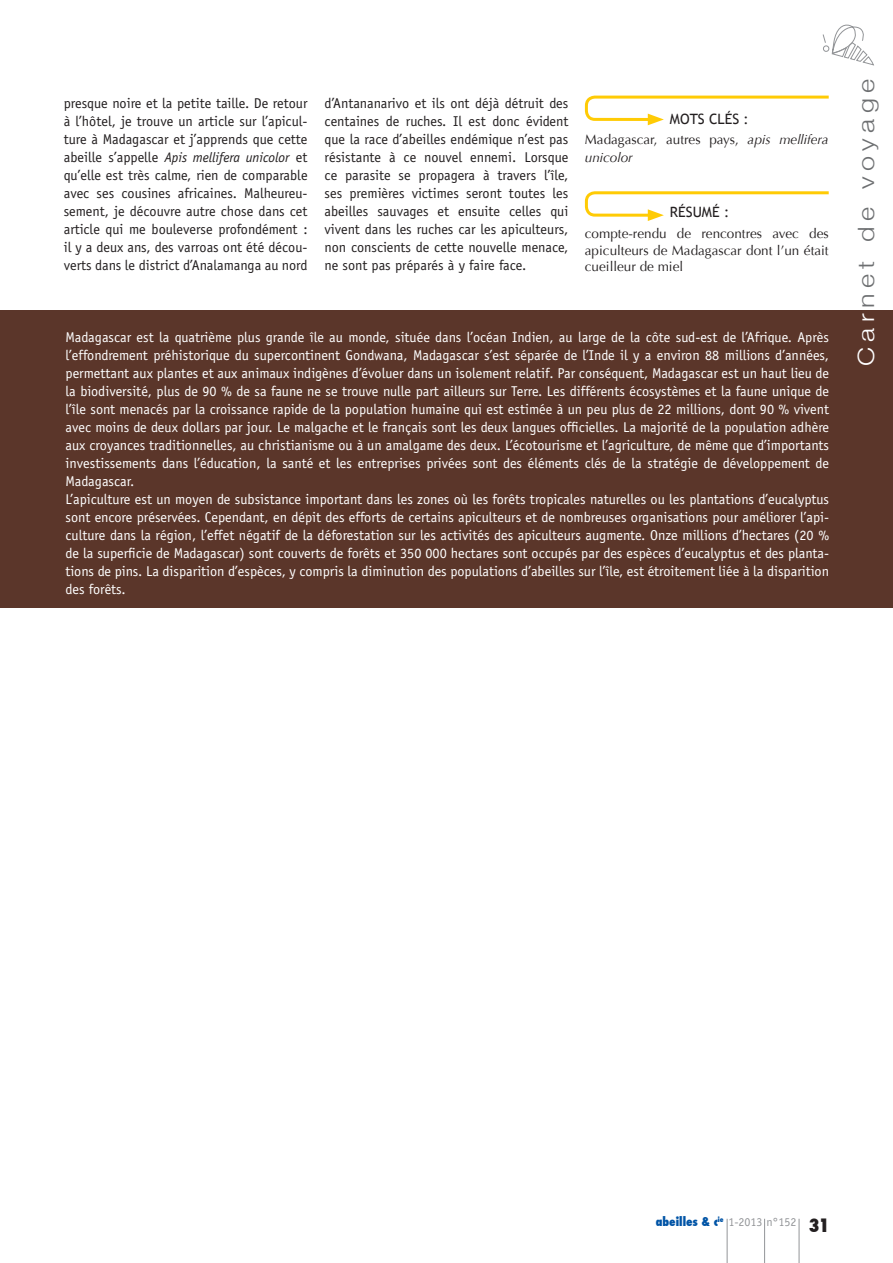
<style>
.page{position:relative;width:893px;height:1263px;background:#fff}
.page>*{position:absolute;margin:0;border:0;box-sizing:border-box;transform-origin:0 0}
.t1{font:300 22.5px "Helvetica Neue";letter-spacing:.2em;color:#6d6f71;scale:1.2 1}
.t2{font:800 condensed 18px "Futura";color:#231f20}
.t3{font:14.25px/18px "Officina Sans";color:#fff;text-align:justify}
.t4{font:14.25px/18px "Officina Sans";color:#231f20;text-align:justify}
.t5{font:14.25px "Trebuchet MS";color:#231f20}
.t6{font:13.5px/16.5px "Optima";color:#231f20}
.t7{font:12px "Officina Sans";color:#939598}
.s1{font-style:italic}
.s2{color:#fff}
.s3{font-family:"Futura";font-weight:800;font-stretch:condensed;color:#0054a6}
</style>
<div class="page">
<hr style="left:727px;top:1219px;width:1px;height:44px;background:#939598">
<hr style="left:764px;top:1219px;width:1px;height:44px;background:#939598">
<hr style="left:799px;top:1219px;width:1px;height:44px;background:#939598">
<svg style="left:822px;top:24px;width:52px;height:42px"></svg>
<div style="left:0;top:310px;width:893px;height:298px;background:#5b362a"></div>
<svg style="left:584px;top:95px;width:245px;height:30px"></svg>
<svg style="left:584px;top:191px;width:245px;height:30px"></svg>
<p class="t4" style="left:64px;top:94px;width:245px">presque noire et la petite taille. De retour à l’hôtel, je trouve un article sur l’apicul&shy;ture à Madagascar et j’apprends que cette abeille s’appelle <span class="s1">Apis mellifera unicolor</span> et qu’elle est très calme, rien de comparable avec ses cousines africaines. Malheureu&shy;sement, je découvre autre chose dans cet article qui me bouleverse profondément : il y a deux ans, des varroas ont été décou&shy;verts dans le district d’Analamanga au nord</p>
<p class="t4" style="left:325px;top:94px;width:245px">d’Antananarivo et ils ont déjà détruit des centaines de ruches. Il est donc évident que la race d’abeilles endémique n’est pas résistante à ce nouvel ennemi. Lorsque ce parasite se propagera à travers l’île, ses premières victimes seront toutes les abeilles sauvages et ensuite celles qui vivent dans les ruches car les apiculteurs, non conscients de cette nouvelle menace, ne sont pas préparés à y faire face.</p>
<p class="t5" style="left:670px;top:110px;width:80px">MOTS CLÉS :</p>
<p class="t6" style="left:585px;top:131px;width:245px;line-height:18px">Madagascar, autres pays, <span class="s1">apis mellifera unicolor</span></p>
<p class="t5" style="left:670px;top:204px;width:61px">RÉSUMÉ :</p>
<p class="t6" style="left:585px;top:225px;width:245px;text-align:justify">compte-rendu de rencontres avec des apiculteurs de Madagascar dont l’un était cueilleur de miel</p>
<p class="t3" style="left:66px;top:328px;width:765px">Madagascar est la quatrième plus grande île au monde, située dans l’océan Indien, au large de la côte sud-est de l’Afrique. Après l’effondrement préhistorique du supercontinent Gondwana, Madagascar s’est séparée de l’Inde il y a environ 88 millions d’années, permettant aux plantes et aux animaux indigènes d’évoluer dans un isolement relatif. Par conséquent, Madagascar est un haut lieu de la biodiversité, plus de 90 % de sa faune ne se trouve nulle part ailleurs sur Terre. Les différents écosystèmes et la faune unique de l’île sont menacés par la croissance rapide de la population humaine qui est estimée à un peu plus de 22 millions, dont 90 % vivent avec moins de deux dollars par jour. Le malgache et le français sont les deux langues officielles. La majorité de la population adhère aux croyances traditionnelles, au christianisme ou à un amalgame des deux. L’écotourisme et l’agriculture, de même que d’importants investissements dans l’éducation, la santé et les entreprises privées sont des éléments clés de la stratégie de développement de Madagascar.</p>
<p class="t3" style="left:66px;top:490px;width:765px">L’apiculture est un moyen de subsistance important dans les zones où les forêts tropicales naturelles ou les plantations d’eucalyptus sont encore préservées. Cependant, en dépit des efforts de certains apiculteurs et de nombreuses organisations pour améliorer l’api&shy;culture dans la région, l’effet négatif de la déforestation sur les activités des apiculteurs augmente. Onze millions d’hectares (20 % de la superficie de Madagascar) sont couverts de forêts et 350 000 hectares sont occupés par des espèces d’eucalyptus et des planta&shy;tions de pins. La disparition d’espèces, y compris la diminution des populations d’abeilles sur l’île, est étroitement liée à la disparition des forêts.</p>
<p class="t1" style="left:852px;top:366px;width:241px;rotate:-90deg"><span class="s2">Car</span>net de voyage</p>
<p class="t7" style="left:656px;top:1215px;width:142px"><span class="s3">abeilles &amp; c</span><sup>ie</sup> 1-2013 n°152</p>
<p class="t2" style="left:809px;top:1213px;width:22px">31</p>
</div>
